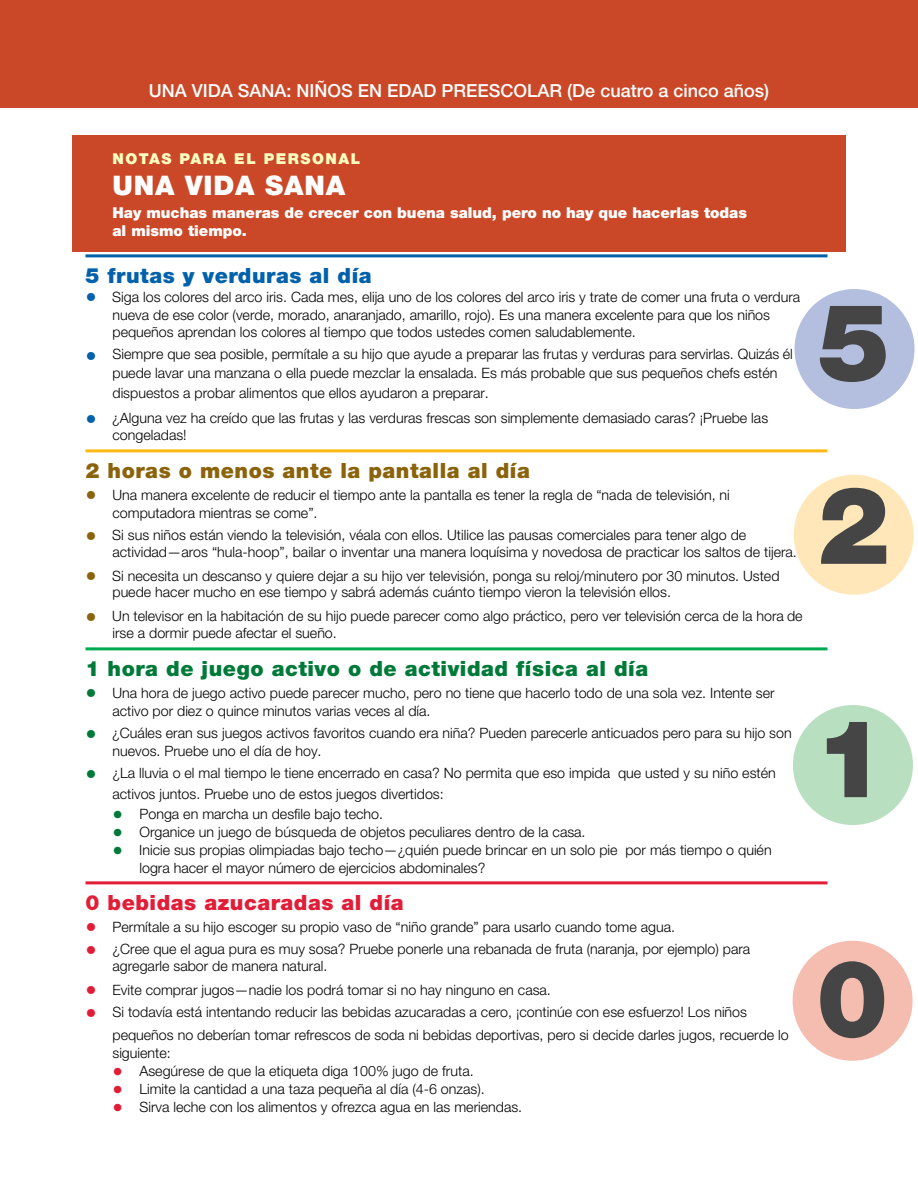
<style>
.page{position:relative;width:918px;height:1188px;background:#fff}
.page>*{position:absolute;margin:0;border:0;box-sizing:border-box;transform-origin:0 0}
.t1{font:900 108px "Helvetica Neue LT Std";color:#454545}
.t2{font:900 27px "Helvetica Neue LT Std";letter-spacing:.03em;color:#fff}
.t3{font:300 22.5px "Helvetica Neue LT Std";color:#0161aa}
.t4{font:300 22.5px "Helvetica Neue LT Std";color:#e21d38}
.t5{font:900 21px "Helvetica Neue LT Std";letter-spacing:.025em;color:#007a39}
.t6{font:900 21px "Helvetica Neue LT Std";letter-spacing:.025em;color:#8a630a}
.t7{font:900 21px "Helvetica Neue LT Std";letter-spacing:.025em;color:#e21d38}
.t8{font:900 21px "Helvetica Neue LT Std";letter-spacing:.025em;color:#0161aa}
.t9{font:500 18px "Helvetica Neue LT Std";color:#fff}
.t10{font:900 15px/18px "Helvetica Neue LT Std";color:#fff}
.t11{font:900 15px "Helvetica Neue LT Std";letter-spacing:.1em;color:#ffffc0}
.t12{font:300 14.25px/16.2px "Helvetica Neue LT Std";color:#000}
.s1{font-size:22.5px;color:#0161aa}
.s2{font-size:22.5px;color:#8a630a}
.s3{font-size:22.5px;color:#007a39}
.s4{font-size:21px;color:#007a39}
.s5{font-size:22.5px;color:#e21d38}
.s6{font-size:21px;color:#e21d38}
</style>
<div class="page">
<div style="left:0;top:0;width:918px;height:108px;background:#ca4828"></div>
<div style="left:795px;top:289px;width:120px;height:120px;background:#b4bedf;border-radius:50%"></div>
<div style="left:794px;top:475px;width:120px;height:120px;background:#ffe7b9;border-radius:50%"></div>
<div style="left:793px;top:705px;width:120px;height:120px;background:#b9dfc1;border-radius:50%"></div>
<div style="left:793px;top:941px;width:120px;height:120px;background:#f5bdaf;border-radius:50%"></div>
<div style="left:72px;top:135px;width:774px;height:117px;background:#ca4828"></div>
<hr style="left:86px;top:254px;width:741px;height:3px;background:#0161aa">
<hr style="left:86px;top:881px;width:741px;height:3px;background:#e21d38">
<hr style="left:86px;top:449px;width:741px;height:3px;background:#fdb913">
<hr style="left:86px;top:647px;width:741px;height:3px;background:#00aa4f">
<p class="t9" style="left:149px;top:80px;width:622px">UNA VIDA SANA: NIÑOS EN EDAD PREESCOLAR (De cuatro a cinco años)</p>
<p class="t11" style="left:112px;top:149px;width:249px">NOTAS PARA EL PERSONAL</p>
<h3 class="t2" style="left:112px;top:169px;width:234px">UNA VIDA SANA</h3>
<p class="t10" style="left:112px;top:203px;width:636px">Hay muchas maneras de crecer con buena salud, pero no hay que hacerlas todas al mismo tiempo.</p>
<h4 class="t8" style="left:86px;top:263px;width:288px">5 frutas y verduras al día</h4>
<p class="t12" style="left:112px;top:288px;width:689px;line-height:17.5px;text-indent:-27px"><span class="s1">•</span> Siga los colores del arco iris. Cada mes, elija uno de los colores del arco iris y trate de comer una fruta o verdura nueva de ese color (verde, morado, anaranjado, amarillo, rojo). Es una manera excelente para que los niños pequeños aprendan los colores al tiempo que todos ustedes comen saludablemente.</p>
<p class="t3" style="left:86px;top:342px;width:13px">•</p>
<p class="t12" style="left:112px;top:344px;width:682px;line-height:19.2px">Siempre que sea posible, permítale a su hijo que ayude a preparar las frutas y verduras para servirlas. Quizás él puede lavar una manzana o ella puede mezclar la ensalada. Es más probable que sus pequeños chefs estén dispuestos a probar alimentos que ellos ayudaron a preparar.</p>
<p class="t12" style="left:112px;top:410px;width:657px;text-indent:-27px"><span class="s1">•</span> ¿Alguna vez ha creído que las frutas y las verduras frescas son simplemente demasiado caras? ¡Pruebe las congeladas!</p>
<h4 class="t6" style="left:86px;top:458px;width:446px">2 horas o menos ante la pantalla al día</h4>
<p class="t12" style="left:112px;top:485px;width:619px;line-height:18px;text-indent:-27px"><span class="s2">•</span> Una manera excelente de reducir el tiempo ante la pantalla es tener la regla de “nada de televisión, ni computadora mientras se come”.</p>
<p class="t12" style="left:112px;top:527px;width:686px;text-indent:-27px"><span class="s2">•</span> Si sus niños están viendo la televisión, véala con ellos. Utilice las pausas comerciales para tener algo de actividad—aros “hula-hoop”, bailar o inventar una manera loquísima y novedosa de practicar los saltos de tijera.</p>
<p class="t12" style="left:112px;top:567px;width:669px;text-indent:-27px"><span class="s2">•</span> Si necesita un descanso y quiere dejar a su hijo ver televisión, ponga su reloj/minutero por 30 minutos. Usted puede hacer mucho en ese tiempo y sabrá además cuánto tiempo vieron la televisión ellos.</p>
<p class="t12" style="left:113px;top:608px;width:692px;text-indent:-27px"><span class="s2">•</span> Un televisor en la habitación de su hijo puede parecer como algo práctico, pero ver televisión cerca de la hora de irse a dormir puede afectar el sueño.</p>
<h4 class="t5" style="left:86px;top:656px;width:564px">1 hora de juego activo o de actividad física al día</h4>
<p class="t12" style="left:112px;top:683px;width:664px;line-height:18px;text-indent:-27px"><span class="s3">•</span> Una hora de juego activo puede parecer mucho, pero no tiene que hacerlo todo de una sola vez. Intente ser activo por diez o quince minutos varias veces al día.</p>
<p class="t12" style="left:112px;top:724px;width:681px;line-height:18px;text-indent:-27px"><span class="s3">•</span> ¿Cuáles eran sus juegos activos favoritos cuando era niña? Pueden parecerle anticuados pero para su hijo son nuevos. Pruebe uno el día de hoy.</p>
<p class="t12" style="left:112px;top:762px;width:665px;line-height:21.3px;text-indent:-27px"><span class="s3">•</span> ¿La lluvia o el mal tiempo le tiene encerrado en casa? No permita que eso impida que usted y su niño estén activos juntos. Pruebe uno de estos juegos divertidos:</p>
<p class="t12" style="left:112px;top:806px;width:272px"><span class="s4">•</span> Ponga en marcha un desfile bajo techo.</p>
<p class="t12" style="left:112px;top:824px;width:475px"><span class="s4">•</span> Organice un juego de búsqueda de objetos peculiares dentro de la casa.</p>
<p class="t12" style="left:140px;top:841px;width:634px;line-height:18px;text-indent:-27px"><span class="s4">•</span> Inicie sus propias olimpiadas bajo techo—¿quién puede brincar en un solo pie por más tiempo o quién logra hacer el mayor número de ejercicios abdominales?</p>
<h4 class="t7" style="left:86px;top:890px;width:320px">0 bebidas azucaradas al día</h4>
<p class="t12" style="left:86px;top:918px;width:591px"><span class="s5">•</span> Permítale a su hijo escoger su propio vaso de “niño grande” para usarlo cuando tome agua.</p>
<p class="t4" style="left:86px;top:936px;width:13px">•</p>
<p class="t12" style="left:112px;top:941px;width:639px">¿Cree que el agua pura es muy sosa? Pruebe ponerle una rebanada de fruta (naranja, por ejemplo) para agregarle sabor de manera natural.</p>
<p class="t12" style="left:86px;top:981px;width:467px"><span class="s5">•</span> Evite comprar jugos—nadie los podrá tomar si no hay ninguno en casa.</p>
<p class="t12" style="left:112px;top:1001px;width:678px;line-height:22.5px;text-indent:-27px"><span class="s5">•</span> Si todavía está intentando reducir las bebidas azucaradas a cero, ¡continúe con ese esfuerzo! Los niños pequeños no deberían tomar refrescos de soda ni bebidas deportivas, pero si decide darles jugos, recuerde lo</p>
<p class="t12" style="left:112px;top:1044px;width:60px">siguiente:</p>
<p class="t12" style="left:112px;top:1062px;width:363px"><span class="s6">•</span> Asegúrese de que la etiqueta diga 100% jugo de fruta.</p>
<p class="t12" style="left:112px;top:1080px;width:374px"><span class="s6">•</span> Limite la cantidad a una taza pequeña al día (4-6 onzas).</p>
<p class="t12" style="left:112px;top:1098px;width:411px"><span class="s6">•</span> Sirva leche con los alimentos y ofrezca agua en las meriendas.</p>
<p class="t1" style="left:818px;top:278px;width:74px">5</p>
<p class="t1" style="left:817px;top:461px;width:74px">2</p>
<p class="t1" style="left:814px;top:694px;width:74px">1</p>
<p class="t1" style="left:816px;top:934px;width:74px">0</p>
</div>
